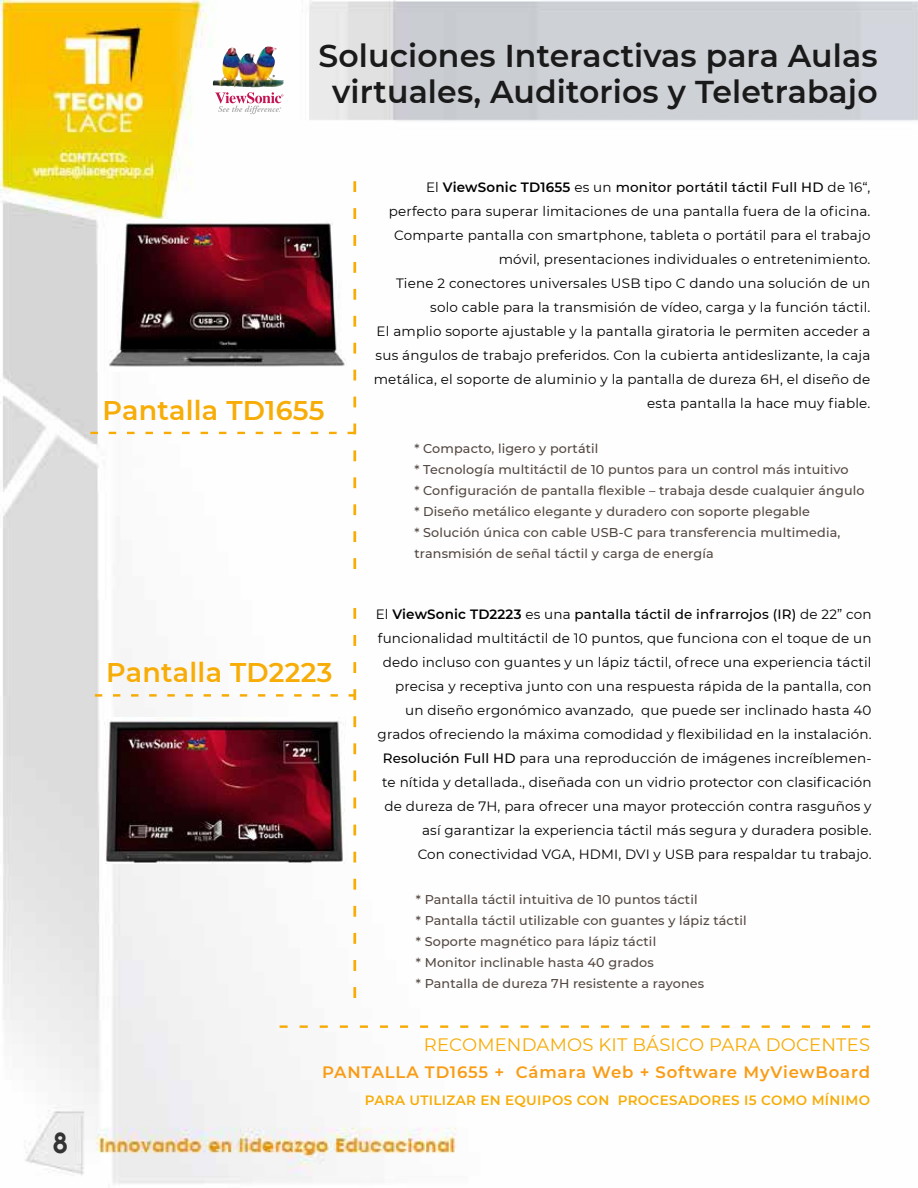
<style>
.page{position:relative;width:918px;height:1188px;background:#fff}
.page>*{position:absolute;margin:0;border:0;box-sizing:border-box;transform-origin:0 0}
.t1{font:600 31.5px/36px "Montserrat";letter-spacing:.005em;color:#1a1a1a;text-align:center}
.t2{font:600 27px "Montserrat";letter-spacing:.01em;color:#f7ac06}
.t3{font:700 27px "Avian";color:#333}
.t4{font:18px "Montserrat";letter-spacing:.01em;color:#f7ac06}
.t5{font:600 16.5px "Montserrat";letter-spacing:.05em;color:#f99c15}
.t6{font:13.5px/24px "Montserrat";letter-spacing:.01em;color:#000;text-align:right}
.t7{font:600 13.5px "Montserrat";letter-spacing:.025em;color:#f7ac06}
.t8{font:500 12.75px/21px "Montserrat";letter-spacing:.01em;color:#534741}
.s1{font-weight:600}
.s2{font-weight:500}
</style>
<div class="page">
<img style="left:1px;top:0;width:917px;height:1184px">
<svg style="left:90px;top:432px;width:8px;height:2px"></svg>
<svg style="left:109px;top:432px;width:7px;height:2px"></svg>
<svg style="left:127px;top:432px;width:8px;height:2px"></svg>
<svg style="left:145px;top:432px;width:8px;height:2px"></svg>
<svg style="left:164px;top:432px;width:7px;height:2px"></svg>
<svg style="left:182px;top:432px;width:8px;height:2px"></svg>
<svg style="left:201px;top:432px;width:7px;height:2px"></svg>
<svg style="left:219px;top:432px;width:7px;height:2px"></svg>
<svg style="left:237px;top:432px;width:8px;height:2px"></svg>
<svg style="left:256px;top:432px;width:7px;height:2px"></svg>
<svg style="left:274px;top:432px;width:8px;height:2px"></svg>
<svg style="left:292px;top:432px;width:8px;height:2px"></svg>
<svg style="left:311px;top:432px;width:7px;height:2px"></svg>
<svg style="left:329px;top:432px;width:8px;height:2px"></svg>
<svg style="left:215px;top:92px;width:68px;height:22px"></svg>
<img style="left:213px;top:48px;width:52px;height:40px">
<svg style="left:353px;top:181px;width:3px;height:11px"></svg>
<svg style="left:353px;top:208px;width:3px;height:11px"></svg>
<svg style="left:353px;top:235px;width:3px;height:11px"></svg>
<svg style="left:353px;top:262px;width:3px;height:11px"></svg>
<svg style="left:353px;top:289px;width:3px;height:11px"></svg>
<svg style="left:353px;top:316px;width:3px;height:11px"></svg>
<svg style="left:353px;top:343px;width:3px;height:11px"></svg>
<svg style="left:353px;top:370px;width:3px;height:10px"></svg>
<svg style="left:353px;top:397px;width:3px;height:10px"></svg>
<svg style="left:348px;top:424px;width:8px;height:10px"></svg>
<svg style="left:353px;top:450px;width:3px;height:11px"></svg>
<svg style="left:353px;top:477px;width:3px;height:11px"></svg>
<svg style="left:353px;top:504px;width:3px;height:11px"></svg>
<svg style="left:353px;top:531px;width:3px;height:11px"></svg>
<svg style="left:353px;top:558px;width:3px;height:11px"></svg>
<svg style="left:95px;top:694px;width:7px;height:3px"></svg>
<svg style="left:113px;top:694px;width:7px;height:3px"></svg>
<svg style="left:131px;top:694px;width:8px;height:3px"></svg>
<svg style="left:149px;top:694px;width:8px;height:3px"></svg>
<svg style="left:167px;top:694px;width:8px;height:3px"></svg>
<svg style="left:185px;top:694px;width:8px;height:3px"></svg>
<svg style="left:204px;top:694px;width:7px;height:3px"></svg>
<svg style="left:222px;top:694px;width:7px;height:3px"></svg>
<svg style="left:240px;top:694px;width:7px;height:3px"></svg>
<svg style="left:258px;top:694px;width:7px;height:3px"></svg>
<svg style="left:276px;top:694px;width:7px;height:3px"></svg>
<svg style="left:294px;top:694px;width:8px;height:3px"></svg>
<svg style="left:312px;top:694px;width:8px;height:3px"></svg>
<svg style="left:330px;top:694px;width:8px;height:3px"></svg>
<svg style="left:353px;top:608px;width:3px;height:11px"></svg>
<svg style="left:353px;top:635px;width:3px;height:11px"></svg>
<svg style="left:353px;top:662px;width:3px;height:11px"></svg>
<svg style="left:349px;top:689px;width:7px;height:11px"></svg>
<svg style="left:353px;top:716px;width:3px;height:11px"></svg>
<svg style="left:353px;top:743px;width:3px;height:11px"></svg>
<svg style="left:353px;top:770px;width:3px;height:11px"></svg>
<svg style="left:353px;top:798px;width:3px;height:10px"></svg>
<svg style="left:353px;top:825px;width:3px;height:10px"></svg>
<svg style="left:353px;top:852px;width:3px;height:11px"></svg>
<svg style="left:353px;top:879px;width:3px;height:11px"></svg>
<svg style="left:353px;top:906px;width:3px;height:11px"></svg>
<svg style="left:353px;top:933px;width:3px;height:11px"></svg>
<svg style="left:353px;top:960px;width:3px;height:11px"></svg>
<svg style="left:353px;top:987px;width:3px;height:11px"></svg>
<svg style="left:581px;top:1025px;width:8px;height:3px"></svg>
<svg style="left:601px;top:1025px;width:8px;height:3px"></svg>
<svg style="left:621px;top:1025px;width:8px;height:3px"></svg>
<svg style="left:641px;top:1025px;width:8px;height:3px"></svg>
<svg style="left:661px;top:1025px;width:8px;height:3px"></svg>
<svg style="left:681px;top:1025px;width:8px;height:3px"></svg>
<svg style="left:701px;top:1025px;width:8px;height:3px"></svg>
<svg style="left:722px;top:1025px;width:8px;height:3px"></svg>
<svg style="left:742px;top:1025px;width:8px;height:3px"></svg>
<svg style="left:762px;top:1025px;width:8px;height:3px"></svg>
<svg style="left:782px;top:1025px;width:8px;height:3px"></svg>
<svg style="left:802px;top:1025px;width:8px;height:3px"></svg>
<svg style="left:822px;top:1025px;width:8px;height:3px"></svg>
<svg style="left:842px;top:1025px;width:8px;height:3px"></svg>
<svg style="left:862px;top:1025px;width:8px;height:3px"></svg>
<svg style="left:280px;top:1025px;width:8px;height:3px"></svg>
<svg style="left:300px;top:1025px;width:8px;height:3px"></svg>
<svg style="left:320px;top:1025px;width:8px;height:3px"></svg>
<svg style="left:340px;top:1025px;width:8px;height:3px"></svg>
<svg style="left:360px;top:1025px;width:8px;height:3px"></svg>
<svg style="left:380px;top:1025px;width:8px;height:3px"></svg>
<svg style="left:400px;top:1025px;width:8px;height:3px"></svg>
<svg style="left:420px;top:1025px;width:8px;height:3px"></svg>
<svg style="left:440px;top:1025px;width:8px;height:3px"></svg>
<svg style="left:460px;top:1025px;width:8px;height:3px"></svg>
<svg style="left:480px;top:1025px;width:8px;height:3px"></svg>
<svg style="left:500px;top:1025px;width:9px;height:3px"></svg>
<svg style="left:521px;top:1025px;width:8px;height:3px"></svg>
<svg style="left:541px;top:1025px;width:8px;height:3px"></svg>
<svg style="left:561px;top:1025px;width:8px;height:3px"></svg>
<img style="left:109px;top:219px;width:237px;height:152px">
<img style="left:105px;top:717px;width:241px;height:147px">
<h2 class="t3" style="left:53px;top:1125px;width:17px">8</h2>
<h1 class="t1" style="left:318px;top:36px;width:561px">Soluciones Interactivas para Aulas virtuales, Auditorios y Teletrabajo</h1>
<h2 class="t2" style="left:103px;top:392px;width:224px">Pantalla TD1655</h2>
<h2 class="t2" style="left:106px;top:653px;width:228px">Pantalla TD2223</h2>
<p class="t6" style="left:374px;top:175px;width:498px">El <span class="s1">ViewSonic TD1655</span> es un <span class="s2">monitor portátil táctil Full HD</span> de 16“, perfecto para superar limitaciones de una pantalla fuera de la oficina.<br>Comparte pantalla con smartphone, tableta o portátil para el trabajo móvil, presentaciones individuales o entretenimiento.<br>Tiene 2 conectores universales USB tipo C dando una solución de un solo cable para la transmisión de vídeo, carga y la función táctil.<br>El amplio soporte ajustable y la pantalla giratoria le permiten acceder a sus ángulos de trabajo preferidos. Con la cubierta antideslizante, la caja metálica, el soporte de aluminio y la pantalla de dureza 6H, el diseño de esta pantalla la hace muy fiable.</p>
<p class="t8" style="left:414px;top:438px;width:452px">* Compacto, ligero y portátil<br>* Tecnología multitáctil de 10 puntos para un control más intuitivo<br>* Configuración de pantalla flexible – trabaja desde cualquier ángulo * Diseño metálico elegante y duradero con soporte plegable<br>* Solución única con cable USB-C para transferencia multimedia, transmisión de señal táctil y carga de energía</p>
<p class="t6" style="left:376px;top:602px;width:497px">El <span class="s1">ViewSonic TD2223</span> es una <span class="s2">pantalla táctil de infrarrojos (IR)</span> de 22” con funcionalidad multitáctil de 10 puntos, que funciona con el toque de un dedo incluso con guantes y un lápiz táctil, ofrece una experiencia táctil precisa y receptiva junto con una respuesta rápida de la pantalla, con un diseño ergonómico avanzado, que puede ser inclinado hasta 40 grados ofreciendo la máxima comodidad y flexibilidad en la instalación.<br><span class="s2">Resolución Full HD</span> para una reproducción de imágenes increíblemen&shy;te nítida y detallada., diseñada con un vidrio protector con clasificación de dureza de 7H, para ofrecer una mayor protección contra rasguños y así garantizar la experiencia táctil más segura y duradera posible.<br>Con conectividad VGA, HDMI, DVI y USB para respaldar tu trabajo.</p>
<p class="t8" style="left:416px;top:888px;width:332px">* Pantalla táctil intuitiva de 10 puntos táctil<br>* Pantalla táctil utilizable con guantes y lápiz táctil * Soporte magnético para lápiz táctil<br>* Monitor inclinable hasta 40 grados<br>* Pantalla de dureza 7H resistente a rayones</p>
<h3 class="t4" style="left:424px;top:1032px;width:448px">RECOMENDAMOS KIT BÁSICO PARA DOCENTES</h3>
<p class="t5" style="left:322px;top:1060px;width:550px">PANTALLA TD1655 + Cámara Web + Software MyViewBoard</p>
<p class="t7" style="left:365px;top:1090px;width:507px">PARA UTILIZAR EN EQUIPOS CON PROCESADORES I5 COMO MÍNIMO</p>
</div>
